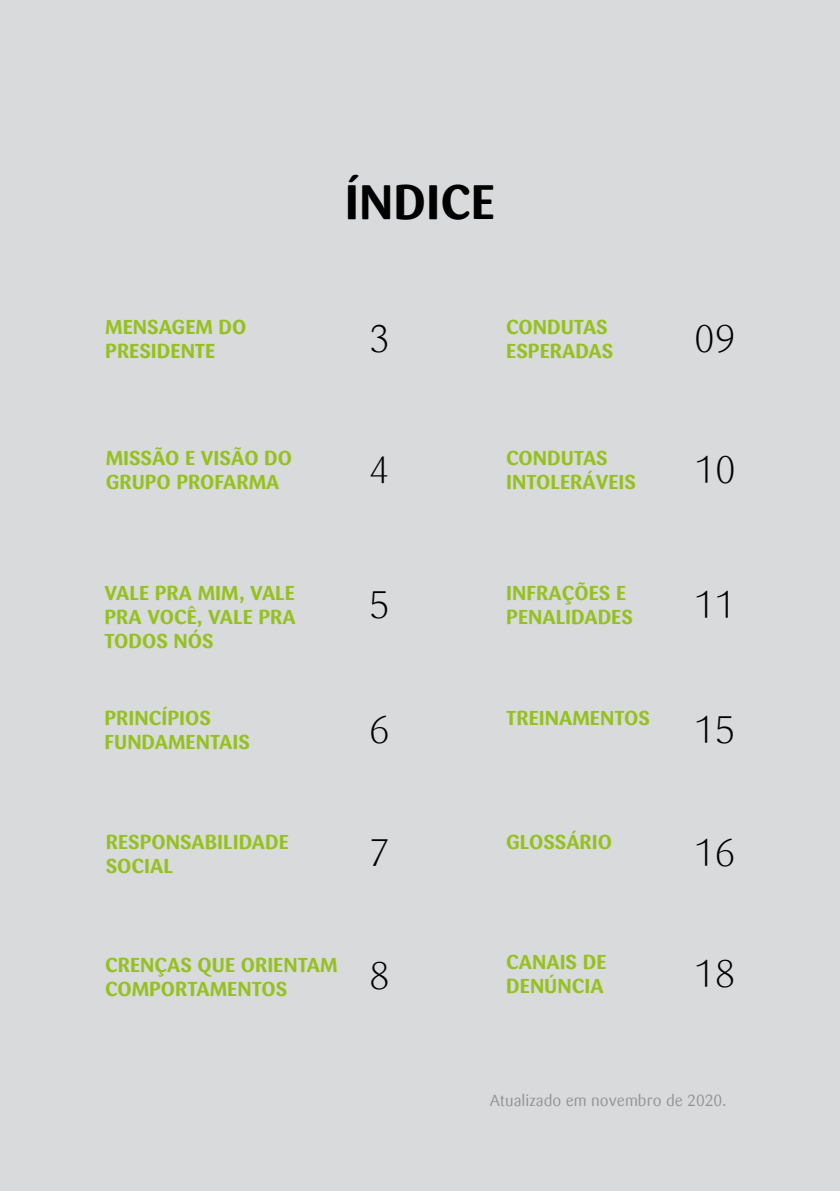
<style>
.page{position:relative;width:840px;height:1191px;background:#fff}
.page>*{position:absolute;margin:0;border:0;box-sizing:border-box;transform-origin:0 0}
.t1{font:700 48px "Sari";color:#000}
.t2{font:300 38px "Sari";color:#000}
.t3{font:700 20px/24px "Sari";color:#95c11f}
.t4{font:20px/24px "Sari Bold Caps";color:#95c11f}
.t5{font:16px "Sari";color:#929292}
</style>
<div class="page">
<h1 class="t1" style="left:344px;top:173px;width:152px">ÍNDICE</h1>
<p class="t4" style="left:105px;top:315px;width:143px">MENSAGEM DO<br>PRESIDENTE</p>
<h2 class="t2" style="left:369px;top:316px;width:22px">3</h2>
<p class="t3" style="left:506px;top:315px;width:109px">CONDUTAS<br>ESPERADAS</p>
<h2 class="t2" style="left:693px;top:316px;width:43px">09</h2>
<p class="t3" style="left:106px;top:446px;width:188px">MISSÃO E VISÃO DO<br>GRUPO PROFARMA</p>
<h2 class="t2" style="left:369px;top:448px;width:22px">4</h2>
<p class="t3" style="left:506px;top:446px;width:131px">CONDUTAS<br>INTOLERÁVEIS</p>
<h2 class="t2" style="left:694px;top:448px;width:43px">10</h2>
<p class="t3" style="left:104px;top:581px;width:193px;text-align:justify">VALE PRA MIM, VALE PRA VOCÊ, VALE PRA TODOS NÓS</p>
<p class="t3" style="left:506px;top:581px;width:128px">INFRAÇÕES E<br>PENALIDADES</p>
<h2 class="t2" style="left:369px;top:582px;width:22px">5</h2>
<h2 class="t2" style="left:693px;top:582px;width:43px">11</h2>
<p class="t3" style="left:104px;top:706px;width:147px">PRINCÍPIOS<br>FUNDAMENTAIS</p>
<h2 class="t2" style="left:369px;top:708px;width:22px">6</h2>
<p class="t3" style="left:506px;top:706px;width:145px">TREINAMENTOS</p>
<h2 class="t2" style="left:693px;top:708px;width:43px">15</h2>
<p class="t3" style="left:106px;top:829px;width:185px">RESPONSABILIDADE<br>SOCIAL</p>
<h2 class="t2" style="left:369px;top:831px;width:22px">7</h2>
<p class="t3" style="left:506px;top:829px;width:107px">GLOSSÁRIO</p>
<h2 class="t2" style="left:693px;top:831px;width:43px">16</h2>
<p class="t3" style="left:105px;top:953px;width:234px">CRENÇAS QUE ORIENTAM<br>COMPORTAMENTOS</p>
<h2 class="t2" style="left:369px;top:954px;width:22px">8</h2>
<p class="t3" style="left:506px;top:950px;width:102px">CANAIS DE<br>DENÚNCIA</p>
<h2 class="t2" style="left:693px;top:952px;width:43px">18</h2>
<p class="t5" style="left:489px;top:1091px;width:238px">Atualizado em novembro de 2020.</p>
</div>
